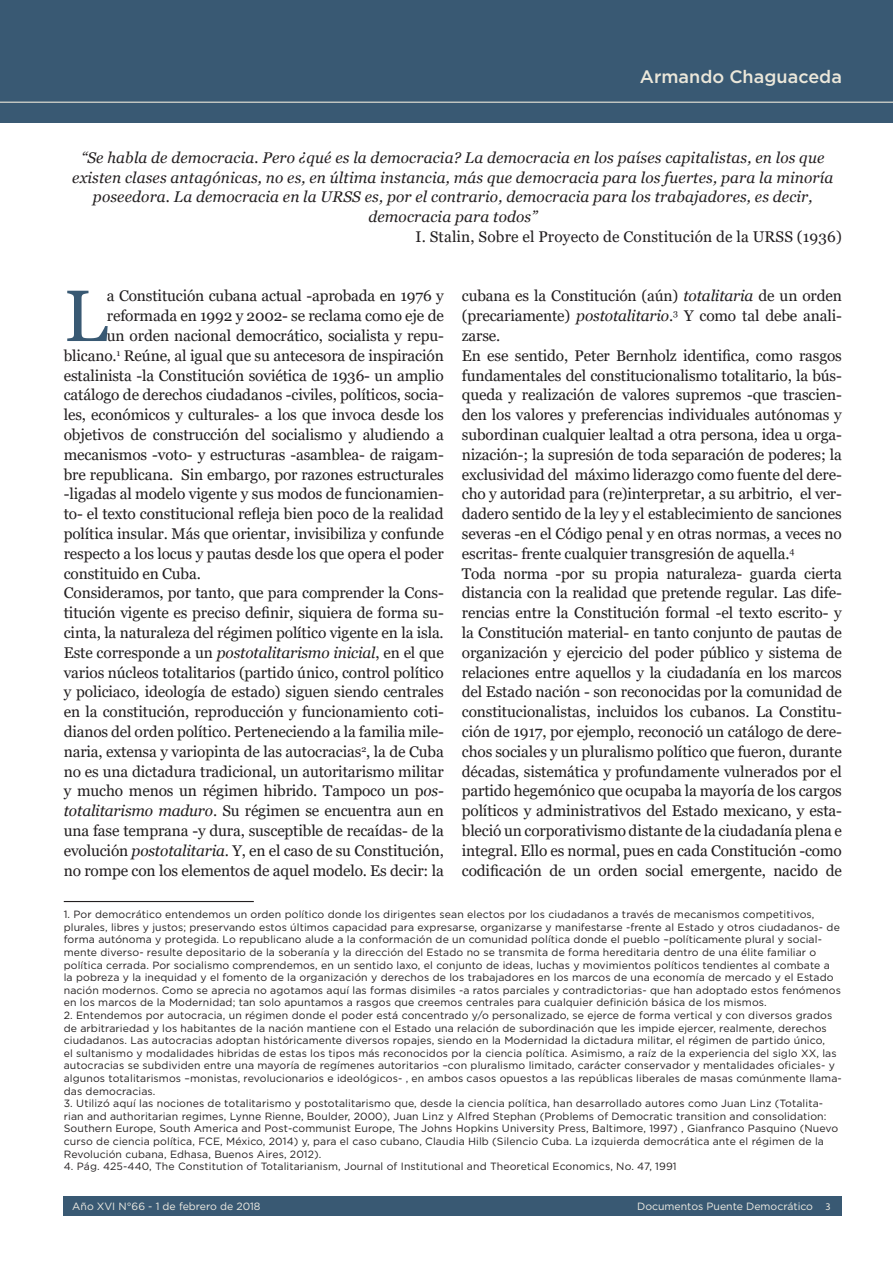
<style>
.page{position:relative;width:893px;height:1263px;background:#fff}
.page>*{position:absolute;margin:0;border:0;box-sizing:border-box;transform-origin:0 0}
.texto{font:72.6px "Georgia";color:#395973}
.t1{font:500 18px "Gotham";color:#ebe7da}
.texto-2{font:15.45px/19.8px "Georgia";letter-spacing:-.01em;color:#231f20;text-align:justify}
.t2{font:italic 15.45px/19.8px "Georgia";letter-spacing:.01em;color:#231f20;text-align:center}
.texto-3{font:15.45px "Georgia";letter-spacing:.01em;color:#231f20}
.t3{font:10.5px/12.6px "Gotham";letter-spacing:.01em;color:#231f20}
.t4{font:10.5px "Gotham";color:#f1eee5}
.t5{font:10.2px "Myriad Pro";color:#efebe1}
.s1{font-style:italic}
</style>
<div class="page">
<div style="left:64px;top:1197px;width:778px;height:19px;background:#395973"></div>
<div style="left:0;top:0;width:893px;height:122px;background:#395973"></div>
<hr style="left:0;top:102px;width:893px;height:1px;background:#ebe7da">
<hr style="left:64px;top:901px;width:190px;height:1px;background:#231f20">
<p class="t1" style="left:640px;top:65px;width:204px">Armando Chaguaceda</p>
<p class="t2" style="left:72px;top:148px;width:763px">“Se habla de democracia. Pero ¿qué es la democracia? La democracia en los países capitalistas, en los que existen clases antagónicas, no es, en última instancia, más que democracia para los fuertes, para la minoría poseedora. La democracia en la URSS es, por el contrario, democracia para los trabajadores, es decir, democracia para todos”</p>
<p class="texto-3" style="left:416px;top:227px;width:428px">I. Stalin, Sobre el Proyecto de Constitución de la URSS (1936)</p>
<p class="texto" style="left:64px;top:272px;width:45px">L</p>
<p class="texto-2" style="left:107px;top:286px;width:338px">a Constitución cubana actual -aprobada en 1976 y</p>
<p class="texto-2" style="left:107px;top:306px;width:338px">reformada en 1992 y 2002- se reclama como eje de</p>
<p class="texto-2" style="left:107px;top:326px;width:338px">un orden nacional democrático, socialista y repu-</p>
<p class="texto-2" style="left:64px;top:346px;width:382px">blicano.<sup>1</sup> Reúne, al igual que su antecesora de inspiración</p>
<p class="texto-2" style="left:64px;top:366px;width:382px">estalinista -la Constitución soviética de 1936- un amplio</p>
<p class="texto-2" style="left:64px;top:385px;width:382px">catálogo de derechos ciudadanos -civiles, políticos, socia-</p>
<p class="texto-2" style="left:64px;top:405px;width:381px">les, económicos y culturales- a los que invoca desde los</p>
<p class="texto-2" style="left:64px;top:425px;width:381px">objetivos de construcción del socialismo y aludiendo a</p>
<p class="texto-2" style="left:64px;top:445px;width:382px">mecanismos -voto- y estructuras -asamblea- de raigam-</p>
<p class="texto-2" style="left:64px;top:465px;width:382px">bre republicana. Sin embargo, por razones estructurales</p>
<p class="texto-2" style="left:64px;top:484px;width:382px">-ligadas al modelo vigente y sus modos de funcionamien-</p>
<p class="texto-2" style="left:64px;top:504px;width:381px">to- el texto constitucional refleja bien poco de la realidad</p>
<p class="texto-2" style="left:64px;top:524px;width:382px">política insular. Más que orientar, invisibiliza y confunde</p>
<p class="texto-2" style="left:64px;top:544px;width:381px">respecto a los locus y pautas desde los que opera el poder</p>
<p class="texto-2" style="left:64px;top:564px;width:139px">constituido en Cuba.</p>
<p class="texto-2" style="left:64px;top:583px;width:382px">Consideramos, por tanto, que para comprender la Cons&shy;titución vigente es preciso definir, siquiera de forma su&shy;cinta, la naturaleza del régimen político vigente en la isla.<br>Este corresponde a un <span class="s1">postotalitarismo inicial</span>, en el que varios núcleos totalitarios (partido único, control político y policiaco, ideología de estado) siguen siendo centrales en la constitución, reproducción y funcionamiento coti&shy;dianos del orden político. Perteneciendo a la familia mile&shy;naria, extensa y variopinta de las autocracias<sup>2</sup>, la de Cuba no es una dictadura tradicional, un autoritarismo militar y mucho menos un régimen hibrido. Tampoco un p<span class="s1">os&shy;totalitarismo maduro</span>. Su régimen se encuentra aun en una fase temprana -y dura, susceptible de recaídas- de la evolución <span class="s1">postotalitaria</span>. Y, en el caso de su Constitución, no rompe con los elementos de aquel modelo. Es decir: la</p>
<p class="texto-2" style="left:462px;top:286px;width:382px">cubana es la Constitución (aún) <span class="s1">totalitaria</span> de un orden (precariamente) <span class="s1">postotalitario</span>.<sup>3</sup> Y como tal debe anali&shy;zarse.</p>
<p class="texto-2" style="left:462px;top:346px;width:382px">En ese sentido, Peter Bernholz identifica, como rasgos fundamentales del constitucionalismo totalitario, la bús&shy;queda y realización de valores supremos -que trascien&shy;den los valores y preferencias individuales autónomas y subordinan cualquier lealtad a otra persona, idea u orga&shy;nización-; la supresión de toda separación de poderes; la exclusividad del máximo liderazgo como fuente del dere&shy;cho y autoridad para (re)interpretar, a su arbitrio, el ver&shy;dadero sentido de la ley y el establecimiento de sanciones severas -en el Código penal y en otras normas, a veces no escritas- frente cualquier transgresión de aquella.<sup>4</sup></p>
<p class="texto-2" style="left:462px;top:564px;width:382px">Toda norma -por su propia naturaleza- guarda cierta distancia con la realidad que pretende regular. Las dife&shy;rencias entre la Constitución formal -el texto escrito- y la Constitución material- en tanto conjunto de pautas de organización y ejercicio del poder público y sistema de relaciones entre aquellos y la ciudadanía en los marcos del Estado nación - son reconocidas por la comunidad de constitucionalistas, incluidos los cubanos. La Constitu&shy;ción de 1917, por ejemplo, reconoció un catálogo de dere&shy;chos sociales y un pluralismo político que fueron, durante décadas, sistemática y profundamente vulnerados por el partido hegemónico que ocupaba la mayoría de los cargos políticos y administrativos del Estado mexicano, y esta&shy;bleció un corporativismo distante de la ciudadanía plena e integral. Ello es normal, pues en cada Constitución -como codificación de un orden social emergente, nacido de</p>
<p class="t3" style="left:64px;top:908px;width:779px">1. Por democrático entendemos un orden político donde los dirigentes sean electos por los ciudadanos a través de mecanismos competitivos, plurales, libres y justos; preservando estos últimos capacidad para expresarse, organizarse y manifestarse -frente al Estado y otros ciudadanos- de forma autónoma y protegida. Lo republicano alude a la conformación de un comunidad política donde el pueblo –políticamente plural y social&shy;mente diverso- resulte depositario de la soberanía y la dirección del Estado no se transmita de forma hereditaria dentro de una élite familiar o política cerrada. Por socialismo comprendemos, en un sentido laxo, el conjunto de ideas, luchas y movimientos políticos tendientes al combate a la pobreza y la inequidad y el fomento de la organización y derechos de los trabajadores en los marcos de una economía de mercado y el Estado nación modernos. Como se aprecia no agotamos aquí las formas disimiles -a ratos parciales y contradictorias- que han adoptado estos fenómenos en los marcos de la Modernidad; tan solo apuntamos a rasgos que creemos centrales para cualquier definición básica de los mismos.</p>
<p class="t3" style="left:64px;top:1009px;width:779px">2. Entendemos por autocracia, un régimen donde el poder está concentrado y/o personalizado, se ejerce de forma vertical y con diversos grados de arbitrariedad y los habitantes de la nación mantiene con el Estado una relación de subordinación que les impide ejercer, realmente, derechos ciudadanos. Las autocracias adoptan históricamente diversos ropajes, siendo en la Modernidad la dictadura militar, el régimen de partido único,<br>el sultanismo y modalidades hibridas de estas los tipos más reconocidos por la ciencia política. Asimismo, a raíz de la experiencia del siglo XX, las autocracias se subdividen entre una mayoría de regímenes autoritarios –con pluralismo limitado, carácter conservador y mentalidades oficiales- y algunos totalitarismos –monistas, revolucionarios e ideológicos- , en ambos casos opuestos a las repúblicas liberales de masas comúnmente llama&shy;das democracias.</p>
<p class="t3" style="left:64px;top:1097px;width:776px">3. Utilizó aquí las nociones de totalitarismo y postotalitarismo que, desde la ciencia política, han desarrollado autores como Juan Linz (Totalita&shy;rian and authoritarian regimes, Lynne Rienne, Boulder, 2000), Juan Linz y Alfred Stephan (Problems of Democratic transition and consolidation:<br>Southern Europe, South America and Post-communist Europe, The Johns Hopkins University Press, Baltimore, 1997) , Gianfranco Pasquino (Nuevo curso de ciencia política, FCE, México, 2014) y, para el caso cubano, Claudia Hilb (Silencio Cuba. La izquierda democrática ante el régimen de la Revolución cubana, Edhasa, Buenos Aires, 2012).</p>
<p class="t3" style="left:64px;top:1160px;width:614px">4. Pág. 425-440, The Constitution of Totalitarianism, Journal of Institutional and Theoretical Economics, No. 47, 1991</p>
<p class="t4" style="left:72px;top:1200px;width:190px">Año XVI N°66 - 1 de febrero de 2018</p>
<p class="t4" style="left:637px;top:1200px;width:177px">Documentos Puente Democrático</p>
<p class="t5" style="left:825px;top:1200px;width:7px">3</p>
</div>
